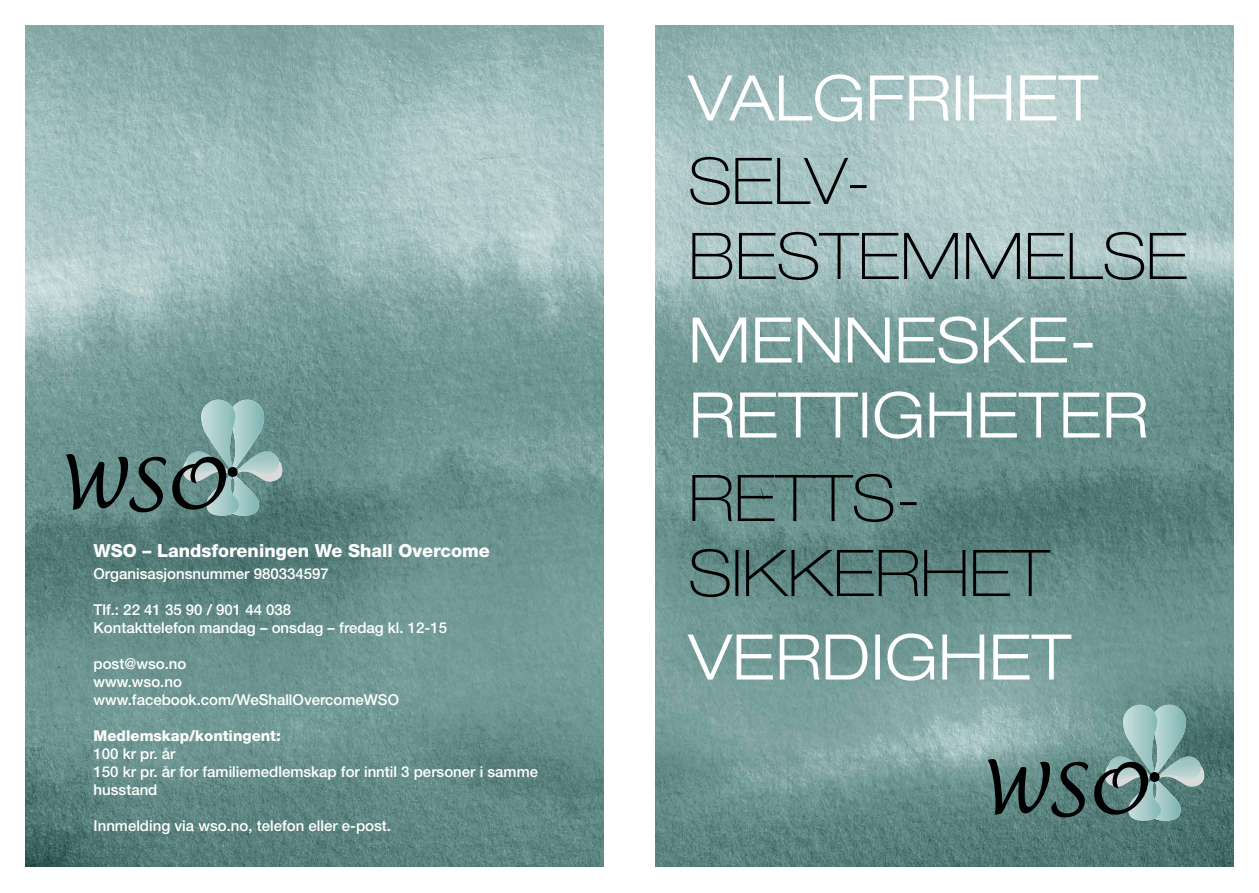
<style>
.page{position:relative;width:1259px;height:893px;background:#fff}
.page>*{position:absolute;margin:0;border:0;box-sizing:border-box;transform-origin:0 0}
.t1{font:800 18px "Helvetica Neue LT";color:#fff}
.t2{font:500 15px/18px "Helvetica Neue LT";color:#fff}
.t3{font:800 15px "Helvetica Neue LT";color:#fff}
</style>
<div class="page">
<img style="left:26px;top:26px;width:578px;height:840px">
<img style="left:655px;top:26px;width:578px;height:840px">
<svg style="left:988px;top:705px;width:216px;height:116px;background:#6e8f8d"></svg>
<svg style="left:66px;top:400px;width:216px;height:116px;background:#6a8d8a"></svg>
<svg style="left:687px;top:633px;width:384px;height:48px"></svg>
<svg style="left:690px;top:549px;width:360px;height:48px;background:#4f716d"></svg>
<svg style="left:692px;top:474px;width:224px;height:48px;background:#577976"></svg>
<svg style="left:693px;top:391px;width:453px;height:48px"></svg>
<svg style="left:692px;top:316px;width:400px;height:48px"></svg>
<svg style="left:692px;top:232px;width:494px;height:48px;background:#899f9f"></svg>
<svg style="left:690px;top:157px;width:176px;height:48px;background:#8da4a5"></svg>
<svg style="left:687px;top:74px;width:411px;height:48px"></svg>
<p class="t1" style="left:94px;top:540px;width:398px">WSO – Landsforeningen We Shall Overcome</p>
<p class="t2" style="left:94px;top:565px;width:237px">Organisasjonsnummer 980334597</p>
<p class="t2" style="left:94px;top:601px;width:355px">Tlf.: 22 41 35 90 / 901 44 038<br>Kontakttelefon mandag – onsdag – fredag kl. 12-15</p>
<p class="t2" style="left:94px;top:655px;width:307px">post@wso.no<br>www.wso.no www.facebook.com/WeShallOvercomeWSO</p>
<p class="t3" style="left:94px;top:727px;width:189px">Medlemskap/kontingent:</p>
<p class="t2" style="left:94px;top:745px;width:446px">100 kr pr. år<br>150 kr pr. år for familiemedlemskap for inntil 3 personer i samme husstand</p>
<p class="t2" style="left:94px;top:817px;width:299px">Innmelding via wso.no, telefon eller e-post.</p>
</div>
